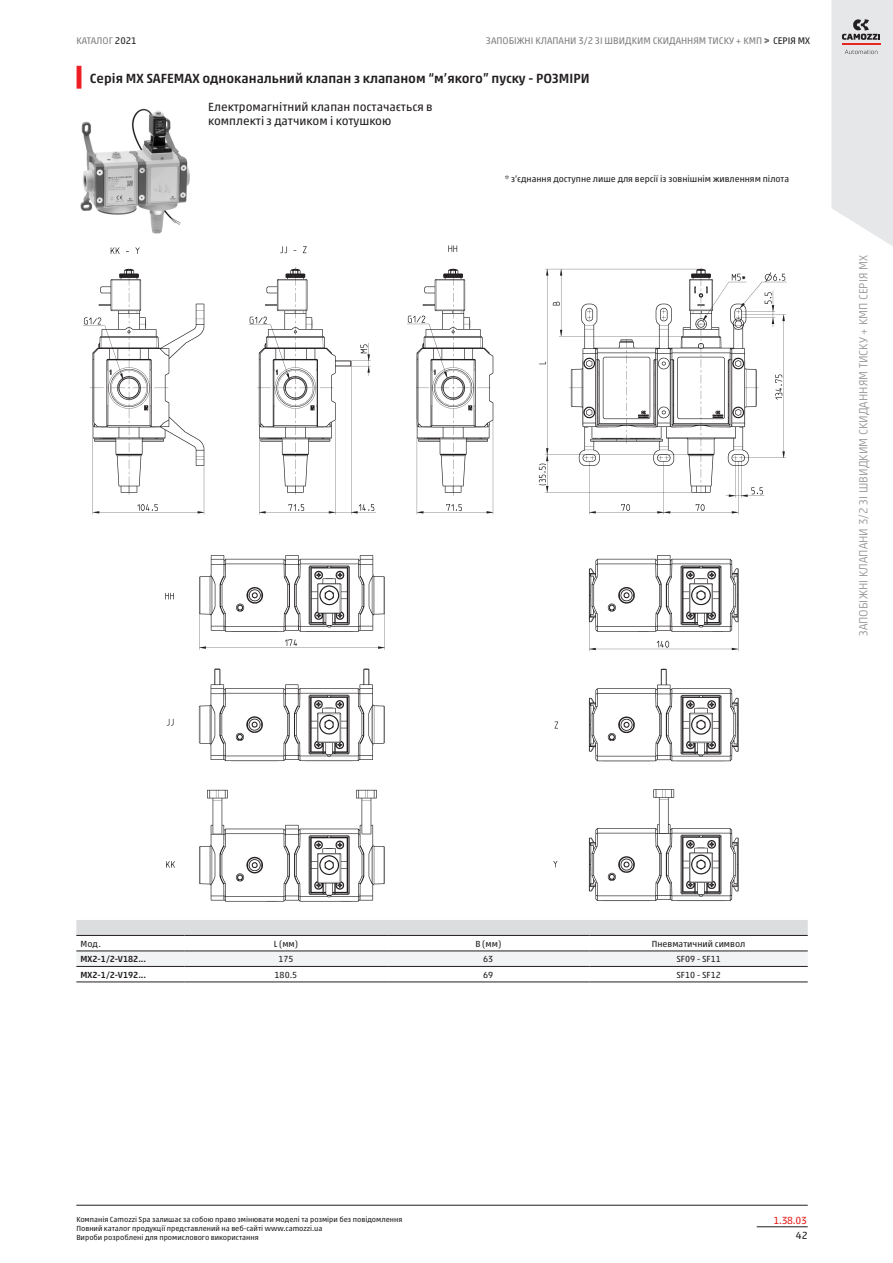
<style>
.page{position:relative;width:893px;height:1263px;background:#fff}
.page>*{position:absolute;margin:0;border:0;box-sizing:border-box;transform-origin:0 0}
.blockTitle_value{font:500 13.5px "Akko W1 G";color:#231f20}
.normal_value{font:12px/14.4px "Akko W1 G";color:#231f20}
.t1{font:300 12px "Akko W1 G";color:#939598}
.secR{font:10.5px "Akko W1 G";color:#e72621}
.sec4R{font:10.5px "Akko W1 G";color:#231f20}
.headTitleR{font:9.75px "Akko W1 G";color:#808285}
.footTitleR{font:9.75px "Akko W1 G";color:#808285}
.note_value{font:9px "Akko W1 G";color:#231f20}
.models_row_header{font:500 9px "Akko W1 G";color:#231f20}
.models_cell{font:9px "Akko W1 G";color:#231f20}
.models_header{font:9px "Akko W1 G";color:#231f20}
.models_model{font:9px "Akko W1 G";color:#231f20}
.footNotesR{font:7.5px "Akko W1 G";color:#231f20}
.s1{color:#231f20}
.s2{font-size:9px}
</style>
<div class="page">
<hr style="left:757px;top:1226px;width:51px;height:1px;background:#231f20">
<svg style="left:831px;top:0;width:62px;height:246px;background:#e4e4e6"></svg>
<hr style="left:77px;top:66px;width:4px;height:22px;background:#ee1d23">
<div style="left:76px;top:920px;width:732px;height:15px;background:#dcdddf"></div>
<svg style="left:76px;top:952px;width:732px;height:14px"></svg>
<hr style="left:76px;top:966px;width:109px;height:1px;background:#231f20">
<hr style="left:76px;top:982px;width:109px;height:1px;background:#231f20">
<hr style="left:185px;top:966px;width:202px;height:1px;background:#231f20">
<hr style="left:185px;top:982px;width:202px;height:1px;background:#231f20">
<hr style="left:387px;top:966px;width:202px;height:1px;background:#231f20">
<hr style="left:387px;top:982px;width:202px;height:1px;background:#231f20">
<hr style="left:589px;top:966px;width:219px;height:1px;background:#231f20">
<hr style="left:589px;top:982px;width:219px;height:1px;background:#231f20">
<hr style="left:76px;top:935px;width:109px;height:1px;background:#231f20">
<hr style="left:76px;top:951px;width:109px;height:1px;background:#231f20">
<hr style="left:185px;top:935px;width:202px;height:1px;background:#231f20">
<hr style="left:185px;top:951px;width:202px;height:1px;background:#231f20">
<hr style="left:387px;top:935px;width:202px;height:1px;background:#231f20">
<hr style="left:387px;top:951px;width:202px;height:1px;background:#231f20">
<hr style="left:589px;top:935px;width:219px;height:1px;background:#231f20">
<hr style="left:589px;top:951px;width:219px;height:1px;background:#231f20">
<hr style="left:76px;top:1205px;width:732px;height:1px;background:#231f20">
<img style="left:83px;top:245px;width:704px;height:657px">
<img style="left:80px;top:108px;width:110px;height:126px">
<p class="footTitleR" style="left:76px;top:33px;width:62px">КАТАЛОГ <span class="s1">2021</span></p>
<p class="headTitleR" style="left:486px;top:33px;width:325px">ЗАПОБІЖНІ КЛАПАНИ 3/2 ЗІ ШВИДКИМ СКИДАННЯМ ТИСКУ + КМП <span class="s2">&gt;</span> <span class="s1">СЕРІЯ МХ</span></p>
<p class="blockTitle_value" style="left:90px;top:68px;width:501px">Серія MX SAFEМАX одноканальний клапан з клапаном “м’якого” пуску - РОЗМІРИ</p>
<p class="normal_value" style="left:208px;top:99px;width:226px">Електромагнітний клапан постачається в комплекті з датчиком і котушкою</p>
<p class="note_value" style="left:505px;top:173px;width:286px">* з’єднання доступне лише для версії із зовнішнім живленням пілота</p>
<p class="t1" style="left:855px;top:636px;width:382px;rotate:-90deg">ЗАПОБІЖНІ КЛАПАНИ 3/2 ЗІ ШВИДКИМ СКИДАННЯМ ТИСКУ + КМП СЕРІЯ МХ</p>
<p class="models_model" style="left:81px;top:937px;width:22px">Мод.</p>
<p class="models_header" style="left:274px;top:937px;width:26px">L (мм)</p>
<p class="models_header" style="left:475px;top:937px;width:27px">B (мм)</p>
<p class="models_header" style="left:652px;top:937px;width:95px">Пневматичний символ</p>
<p class="models_row_header" style="left:81px;top:952px;width:67px">MX2-1/2-V182...</p>
<p class="models_cell" style="left:278px;top:952px;width:17px">175</p>
<p class="models_cell" style="left:483px;top:952px;width:12px">63</p>
<p class="models_cell" style="left:676px;top:952px;width:46px">SF09 - SF11</p>
<p class="models_row_header" style="left:81px;top:968px;width:67px">MX2-1/2-V192...</p>
<p class="models_cell" style="left:275px;top:968px;width:24px">180.5</p>
<p class="models_cell" style="left:483px;top:968px;width:12px">69</p>
<p class="models_cell" style="left:676px;top:968px;width:46px">SF10 - SF12</p>
<p class="footNotesR" style="left:76px;top:1214px;width:328px">Компанія Camozzi Spa залишає за собою право змінювати моделі та розміри без повідомлення</p>
<p class="footNotesR" style="left:76px;top:1223px;width:248px">Повний каталог продукції представлений на веб-сайті www.camozzi.ua</p>
<p class="footNotesR" style="left:76px;top:1232px;width:184px">Вироби розроблені для промислового використання</p>
<p class="secR" style="left:773px;top:1212px;width:35px">1.38.03</p>
<p class="sec4R" style="left:796px;top:1228px;width:13px">42</p>
</div>
